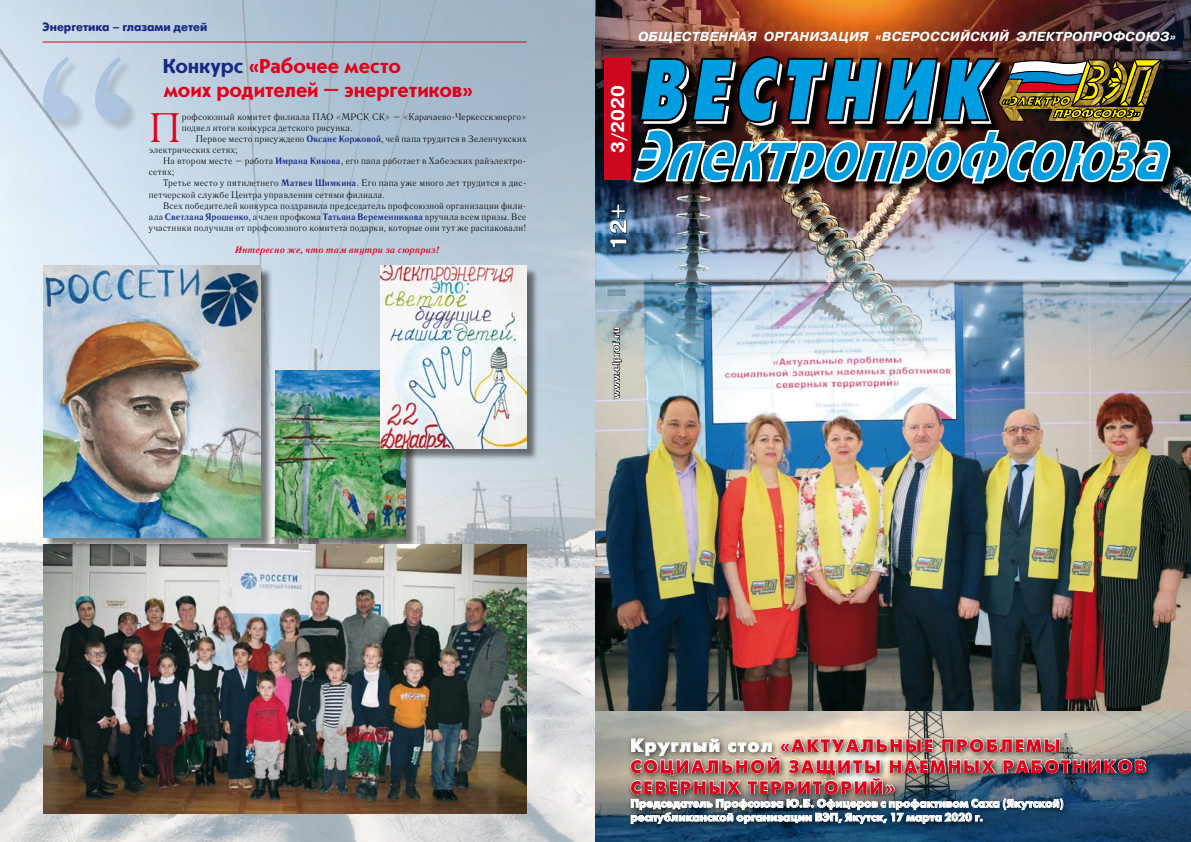
<style>
.page{position:relative;width:1191px;height:842px;background:#fff}
.page>*{position:absolute;margin:0;border:0;box-sizing:border-box;transform-origin:0 0}
.t1{font:41.2px "Literaturnaya C";color:#e2001a}
.t2{font:700 23px "Pragmatica C";color:#fff}
.t3{font:700 21px/24px "Journal Sans C";letter-spacing:-.005em;color:#e2001a}
.t4{font:700 18.3px "Pragmatica C";color:#fff}
.t5{font:700 18px/21px "Futuris C";letter-spacing:.1em;color:#e2001a}
.t6{font:italic 700 13px "Pragmatica C";letter-spacing:.025em;color:#fff}
.t7{font:700 12px "Futuris C";color:#172983}
.t8{font:700 11.5px/13.8px "Futuris C";color:#fff}
.t9{font:700 10px "Pragmatica C";letter-spacing:.005em;color:#fff}
.t10{font:9.3px/11.2px "Literaturnaya C";letter-spacing:.025em;color:#000}
.t11{font:italic 700 9.3px "Literaturnaya C";letter-spacing:.005em;color:#e2001a}
.s1{color:#172983}
.s2{font-weight:700;color:#172983}
.s3{color:#fff}
</style>
<div class="page">
<img style="left:0;top:0;width:595px;height:842px">
<div style="left:276px;top:372px;width:141px;height:178px;background:#000;opacity:.5"></div>
<img style="left:275px;top:371px;width:130px;height:166px">
<div style="left:382px;top:267px;width:157px;height:194px;background:#000;opacity:.5"></div>
<img style="left:380px;top:266px;width:146px;height:182px">
<img style="left:43px;top:544px;width:483px;height:269px">
<img style="left:595px;top:710px;width:596px;height:132px">
<img style="left:595px;top:361px;width:596px;height:349px">
<img style="left:595px;top:0;width:596px;height:361px">
<div style="left:604px;top:57px;width:27px;height:123px;background:#cd071e"></div>
<hr style="left:43px;top:42px;width:483px;height:1px;background:#e2001a">
<img style="left:627px;top:734px;width:564px;height:108px">
<div style="left:45px;top:58px;width:94px;height:74px;background:#000;opacity:.5"></div>
<svg style="left:43px;top:57px;width:83px;height:64px;background:#bed0e3"></svg>
<img style="left:634px;top:57px;width:548px;height:138px">
<img style="left:633px;top:56px;width:537px;height:128px">
<div style="left:45px;top:267px;width:228px;height:283px;background:#000;opacity:.5"></div>
<img style="left:43px;top:266px;width:217px;height:271px">
<svg style="left:612px;top:327px;width:10px;height:72px"></svg>
<svg style="left:609px;top:205px;width:18px;height:42px"></svg>
<p class="t7" style="left:43px;top:20px;width:166px">Энергетика – глазами детей</p>
<h3 class="t3" style="left:163px;top:54px;width:312px"><span class="s1">Конкурс</span> «Рабочее место<br>моих родителей – энергетиков»</h3>
<h1 class="t1" style="left:149px;top:104px;width:34px">П</h1>
<p class="t10" style="left:182px;top:111px;width:346px">рофсоюзный комитет филиала ПАО «МРСК СК» – «Карачаево-Черкесскэнерго» подвел итоги конкурса детского рисунка.</p>
<p class="t10" style="left:149px;top:133px;width:379px;text-indent:47px">Первое место присуждено <span class="s2">Оксане Коржовой</span>, чей папа трудится в Зеленчукских электрических сетях;</p>
<p class="t10" style="left:149px;top:155px;width:379px;text-indent:14px">На втором месте – работа <span class="s2">Имрана Кикова</span>, его папа работает в Хабезских райэлектро&shy;сетях;</p>
<p class="t10" style="left:149px;top:178px;width:379px;text-indent:14px">Третье место у пятилетнего <span class="s2">Матвея Шимкина</span>. Его папа уже много лет трудится в дис&shy;петчерской службе Центра управления сетями филиала.</p>
<p class="t10" style="left:149px;top:200px;width:379px;text-align:justify;text-indent:14px">Всех победителей конкурса поздравила председатель профсоюзной организации фили&shy;ала <span class="s2">Светлана Ярошенко</span>, а член профкома <span class="s2">Татьяна Веременникова</span> вручила всем призы. Все участники получили от профсоюзного комитета подарки, которые они тут же распаковали!</p>
<p class="t11" style="left:235px;top:245px;width:206px">Интересно же, что там внутри за сюрприз!</p>
<h3 class="t6" style="left:638px;top:29px;width:539px">Общественная организация «Всеро ссийский Электропро фсоюз»</h3>
<h3 class="t4" style="left:607px;top:153px;width:69px;rotate:-90deg">3/2020</h3>
<h2 class="t2" style="left:606px;top:250px;width:47px;rotate:-90deg">12+</h2>
<p class="t9" style="left:610px;top:399px;width:73px;rotate:-90deg">www.elprof.ru</p>
<h3 class="t5" style="left:630px;top:735px;width:517px"><span class="s3">Круглый стол</span> «Актуальные проблемы социальной защиты наемных работников северных территорий»</h3>
<p class="t8" style="left:630px;top:797px;width:435px">Председатель Профсоюза Ю.Б. Офицеров с профактивом Саха (Якутской) республиканской организации ВЭП, Якутск, 17 марта 2020 г.</p>
</div>
